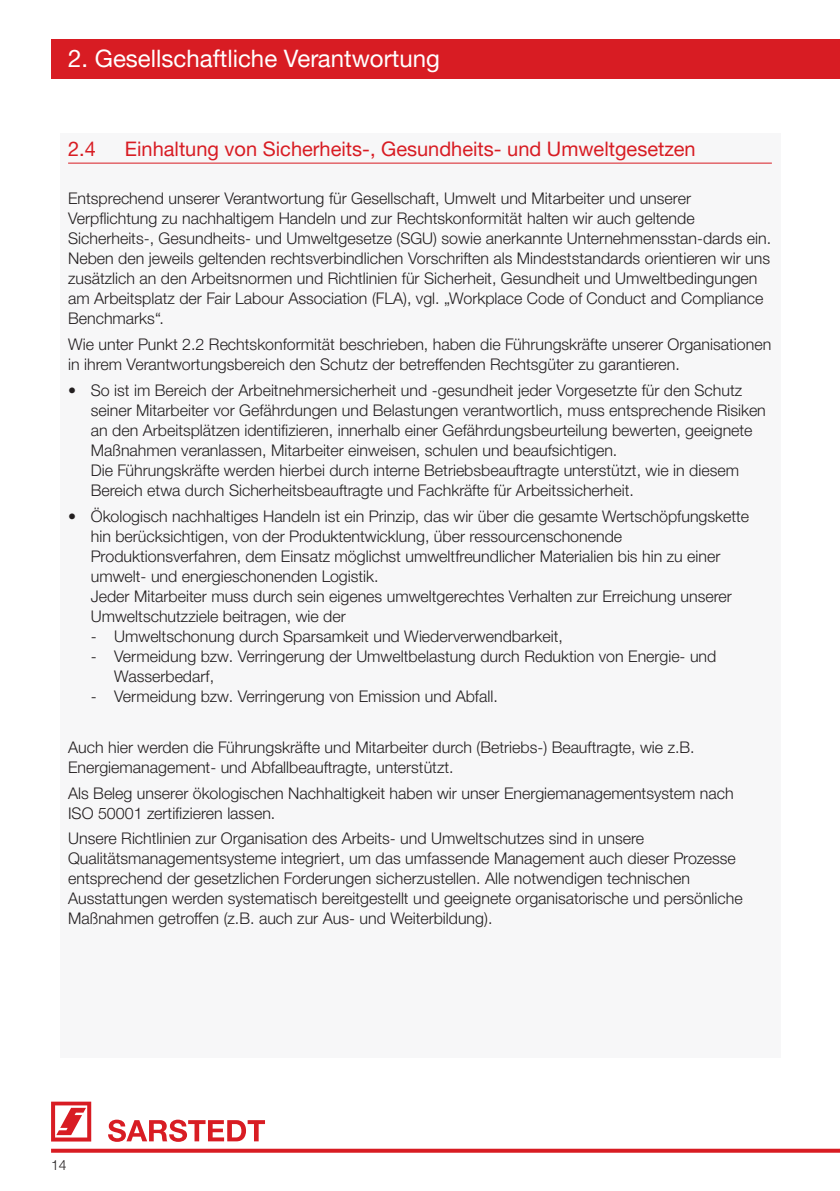
<style>
.page{position:relative;width:840px;height:1191px;background:#fff}
.page>*{position:absolute;margin:0;border:0;box-sizing:border-box;transform-origin:0 0}
.t1{font:24px "Helvetica Neue LTW1 G";color:#fff}
.t2{font:20px "Helvetica Neue LTW1 G";color:#d81c23}
.t3{font:300 16px/20px "Helvetica Neue LTW1 G";color:#231f20}
.t4{font:300 14px "Helvetica Neue LTW1 G";color:#231f20}
</style>
<div class="page">
<div style="left:60px;top:133px;width:720px;height:924px;background:#f7f7f8"></div>
<svg style="left:51px;top:1101px;width:40px;height:40px"></svg>
<svg style="left:108px;top:1119px;width:157px;height:22px"></svg>
<svg style="left:51px;top:1148px;width:788px;height:4px;background:#df454b"></svg>
<div style="left:51px;top:39px;width:788px;height:39px;background:#d81c23"></div>
<hr style="left:68px;top:163px;width:703px;height:1px;background:#d81c23">
<h1 class="t1" style="left:68px;top:44px;width:373px">2. Gesellschaftliche Verantwortung</h1>
<p class="t2" style="left:68px;top:137px;width:29px">2.4</p>
<p class="t2" style="left:125px;top:137px;width:572px">Einhaltung von Sicherheits-, Gesundheits- und Umweltgesetzen</p>
<p class="t3" style="left:68px;top:189px;width:704px">Entsprechend unserer Verantwortung für Gesellschaft, Umwelt und Mitarbeiter und unserer Verpflichtung zu nachhaltigem Handeln und zur Rechtskonformität halten wir auch geltende Sicherheits-, Gesundheits- und Umweltgesetze (SGU) sowie anerkannte Unternehmensstan-dards ein.<br>Neben den jeweils geltenden rechtsverbindlichen Vorschriften als Mindeststandards orientieren wir uns zusätzlich an den Arbeitsnormen und Richtlinien für Sicherheit, Gesundheit und Umweltbedingungen am Arbeitsplatz der Fair Labour Association (FLA), vgl. „Workplace Code of Conduct and Compliance Benchmarks“.</p>
<p class="t3" style="left:68px;top:334px;width:704px">Wie unter Punkt 2.2 Rechtskonformität beschrieben, haben die Führungskräfte unserer Organisationen in ihrem Verantwortungsbereich den Schutz der betreffenden Rechtsgüter zu garantieren.</p>
<p class="t3" style="left:91px;top:380px;width:676px;text-indent:-23px">• So ist im Bereich der Arbeitnehmersicherheit und -gesundheit jeder Vorgesetzte für den Schutz seiner Mitarbeiter vor Gefährdungen und Belastungen verantwortlich, muss entsprechende Risiken an den Arbeitsplätzen identifizieren, innerhalb einer Gefährdungsbeurteilung bewerten, geeignete Maßnahmen veranlassen, Mitarbeiter einweisen, schulen und beaufsichtigen.<br>Die Führungskräfte werden hierbei durch interne Betriebsbeauftragte unterstützt, wie in diesem Bereich etwa durch Sicherheitsbeauftragte und Fachkräfte für Arbeitssicherheit.</p>
<p class="t3" style="left:91px;top:506px;width:659px;text-indent:-23px">• Ökologisch nachhaltiges Handeln ist ein Prinzip, das wir über die gesamte Wertschöpfungskette hin berücksichtigen, von der Produktentwicklung, über ressourcenschonende Produktionsverfahren, dem Einsatz möglichst umweltfreundlicher Materialien bis hin zu einer umwelt- und energieschonenden Logistik.<br>Jeder Mitarbeiter muss durch sein eigenes umweltgerechtes Verhalten zur Erreichung unserer Umweltschutzziele beitragen, wie der</p>
<p class="t3" style="left:91px;top:626px;width:473px">- Umweltschonung durch Sparsamkeit und Wiederverwendbarkeit,</p>
<p class="t3" style="left:114px;top:646px;width:603px;text-indent:-23px">- Vermeidung bzw. Verringerung der Umweltbelastung durch Reduktion von Energie- und<br>Wasserbedarf,</p>
<p class="t3" style="left:91px;top:686px;width:408px">- Vermeidung bzw. Verringerung von Emission und Abfall.</p>
<p class="t3" style="left:68px;top:737px;width:627px">Auch hier werden die Führungskräfte und Mitarbeiter durch (Betriebs-) Beauftragte, wie z.B.<br>Energiemanagement- und Abfallbeauftragte, unterstützt.</p>
<p class="t3" style="left:68px;top:783px;width:666px">Als Beleg unserer ökologischen Nachhaltigkeit haben wir unser Energiemanagementsystem nach<br>ISO 50001 zertifizieren lassen.</p>
<p class="t3" style="left:68px;top:828px;width:675px">Unsere Richtlinien zur Organisation des Arbeits- und Umweltschutzes sind in unsere Qualitätsmanagementsysteme integriert, um das umfassende Management auch dieser Prozesse entsprechend der gesetzlichen Forderungen sicherzustellen. Alle notwendigen technischen Ausstattungen werden systematisch bereitgestellt und geeignete organisatorische und persönliche Maßnahmen getroffen (z.B. auch zur Aus- und Weiterbildung).</p>
<p class="t4" style="left:51px;top:1156px;width:17px">14</p>
</div>
